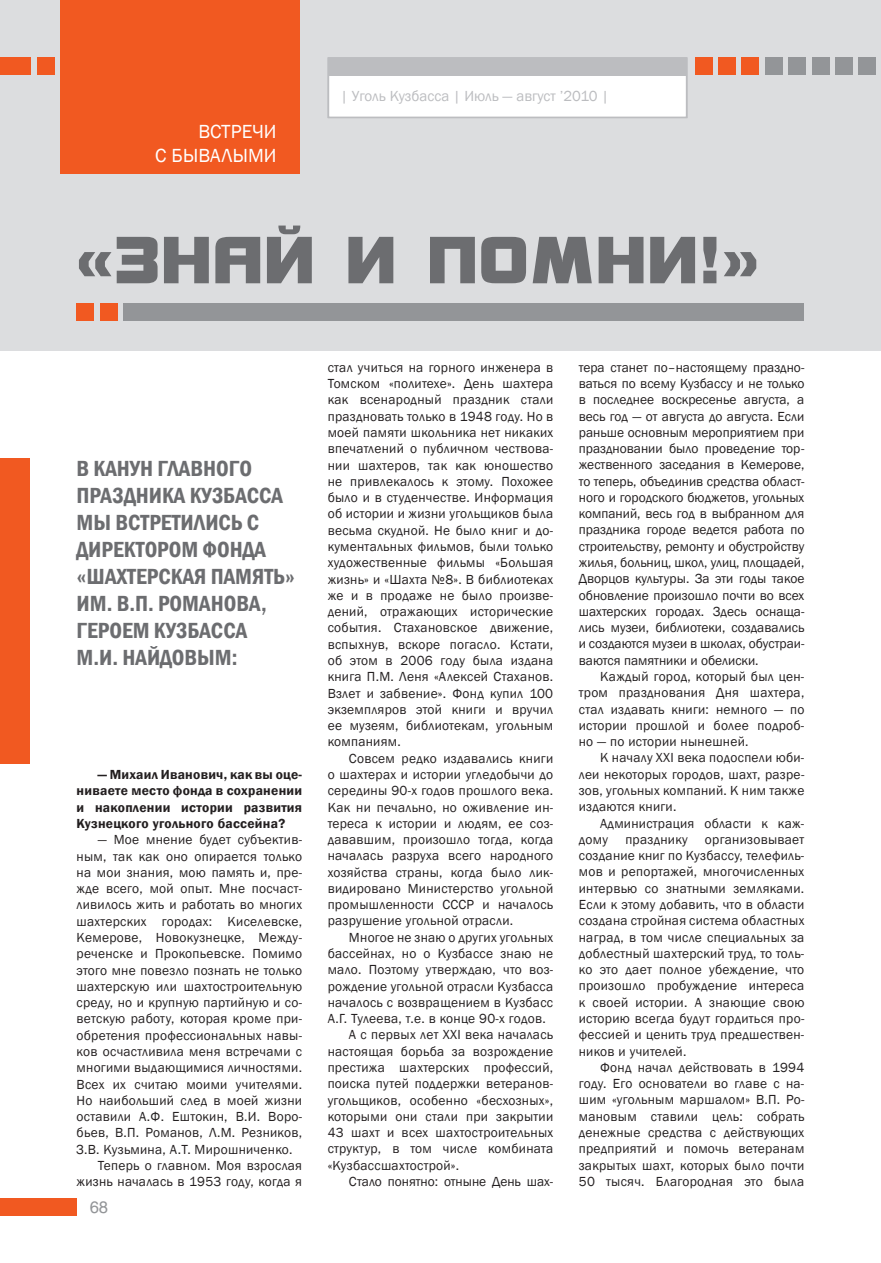
<style>
.page{position:relative;width:881px;height:1263px;background:#fff}
.page>*{position:absolute;margin:0;border:0;box-sizing:border-box;transform-origin:0 0}
.t1{font:600 condensed 22.5px/27px "Franklin Gothic";color:#6c6d70}
.t2{font:19.5px/23.4px "Franklin Gothic";color:#fff;text-align:center}
.t3{font:16.5px "Helios";color:#939598}
.t4{font:15px "Franklin Gothic";color:#bcbdc0}
.t5{font:13.5px/16.4px "Franklin Gothic";letter-spacing:.02em;color:#231f20;text-align:justify}
.t6{font:600 13.5px/16.4px "Franklin Gothic";letter-spacing:.02em;color:#231f20;text-align:justify}
.t7{font:13.5px "Franklin Gothic";color:#231f20}
</style>
<div class="page">
<div style="left:0;top:0;width:880px;height:351px;background:#dcdddf"></div>
<div style="left:0;top:458px;width:30px;height:306px;background:#f15921"></div>
<div style="left:60px;top:1px;width:240px;height:173px;background:#f15921"></div>
<div style="left:327px;top:57px;width:360px;height:61px;background:#fff;border:2px solid #bcbdc0"></div>
<div style="left:858px;top:58px;width:17px;height:17px;background:#939598"></div>
<div style="left:327px;top:59px;width:359px;height:17px;background:#bcbdc0"></div>
<div style="left:0;top:1198px;width:77px;height:17px;background:#f15921"></div>
<div style="left:37px;top:58px;width:17px;height:17px;background:#f15921"></div>
<div style="left:0;top:58px;width:30px;height:17px;background:#f15921"></div>
<div style="left:835px;top:58px;width:17px;height:17px;background:#939598"></div>
<div style="left:811px;top:58px;width:17px;height:17px;background:#939598"></div>
<div style="left:788px;top:58px;width:17px;height:17px;background:#939598"></div>
<div style="left:765px;top:58px;width:17px;height:17px;background:#939598"></div>
<div style="left:741px;top:58px;width:17px;height:17px;background:#f15921"></div>
<div style="left:718px;top:58px;width:17px;height:17px;background:#f15921"></div>
<div style="left:694px;top:58px;width:17px;height:17px;background:#f15921"></div>
<svg style="left:79px;top:226px;width:677px;height:57px"></svg>
<div style="left:123px;top:304px;width:681px;height:17px;background:#939598"></div>
<div style="left:100px;top:304px;width:17px;height:17px;background:#f15921"></div>
<div style="left:77px;top:304px;width:17px;height:17px;background:#f15921"></div>
<h2 class="t2" style="left:155px;top:120px;width:107px">Встречи<br>с бывалыми</h2>
<p class="t4" style="left:340px;top:87px;width:270px">| Уголь Кузбасса | Июль — август ’2010 |</p>
<h1 class="t1" style="left:77px;top:455px;width:220px">В канун главного праздника Кузбасса мы встретились с директором Фонда «Шахтерская Память» им. В.П. Романова,<br>Героем Кузбасса<br>М.И. Найдовым:</h1>
<p class="t6" style="left:77px;top:767px;width:227px;text-indent:21px">— Михаил Иванович, как вы оце&shy;ниваете место фонда в сохранении и накоплении истории развития Кузнецкого угольного бассейна?</p>
<p class="t5" style="left:98px;top:832px;width:206px">— Мое мнение будет субъектив-</p>
<p class="t5" style="left:77px;top:848px;width:227px">ным, так как оно опирается только</p>
<p class="t5" style="left:77px;top:864px;width:227px">на мои знания, мою память и, пре-</p>
<p class="t5" style="left:77px;top:881px;width:227px">жде всего, мой опыт. Мне посчаст-</p>
<p class="t5" style="left:77px;top:897px;width:227px">ливилось жить и работать во многих</p>
<p class="t5" style="left:77px;top:913px;width:227px">шахтерских городах: Киселевске,</p>
<p class="t5" style="left:77px;top:929px;width:227px">Кемерове, Новокузнецке, Между-</p>
<p class="t5" style="left:77px;top:946px;width:227px">реченске и Прокопьевске. Помимо</p>
<p class="t5" style="left:77px;top:962px;width:227px">этого мне повезло познать не только</p>
<p class="t5" style="left:77px;top:978px;width:227px">шахтерскую или шахтостроительную</p>
<p class="t5" style="left:77px;top:995px;width:227px">среду, но и крупную партийную и со-</p>
<p class="t5" style="left:77px;top:1011px;width:227px">ветскую работу, которая кроме при-</p>
<p class="t5" style="left:77px;top:1027px;width:227px">обретения профессиональных навы-</p>
<p class="t5" style="left:77px;top:1043px;width:227px">ков осчастливила меня встречами с</p>
<p class="t5" style="left:77px;top:1060px;width:227px">многими выдающимися личностями.</p>
<p class="t5" style="left:77px;top:1076px;width:227px">Всех их считаю моими учителями.</p>
<p class="t5" style="left:77px;top:1092px;width:227px">Но наибольший след в моей жизни</p>
<p class="t5" style="left:77px;top:1109px;width:227px">оставили А.Ф. Ештокин, В.И. Воро-</p>
<p class="t5" style="left:77px;top:1125px;width:227px">бьев, В.П. Романов, Л.М. Резников,</p>
<p class="t5" style="left:77px;top:1141px;width:217px">З.В. Кузьмина, А.Т. Мирошниченко.</p>
<p class="t5" style="left:98px;top:1157px;width:206px">Теперь о главном. Моя взрослая</p>
<p class="t5" style="left:77px;top:1174px;width:227px">жизнь началась в 1953 году, когда я</p>
<p class="t3" style="left:90px;top:1197px;width:20px">68</p>
<p class="t5" style="left:327px;top:359px;width:227px">стал учиться на горного инженера в Томском «политехе». День шахтера как всенародный праздник стали праздновать только в 1948 году. Но в моей памяти школьника нет никаких впечатлений о публичном чествова&shy;нии шахтеров, так как юношество не привлекалось к этому. Похожее было и в студенчестве. Информация об истории и жизни угольщиков была весьма скудной. Не было книг и до&shy;кументальных фильмов, были только художественные фильмы «Большая жизнь» и «Шахта №8». В библиотеках же и в продаже не было произве&shy;дений, отражающих исторические события. Стахановское движение, вспыхнув, вскоре погасло. Кстати, об этом в 2006 году была издана книга П.М. Леня «Алексей Стаханов.<br>Взлет и забвение». Фонд купил 100 экземпляров этой книги и вручил ее музеям, библиотекам, угольным компаниям.</p>
<p class="t5" style="left:327px;top:750px;width:227px;text-indent:21px">Совсем редко издавались книги о шахтерах и истории угледобычи до середины 90-х годов прошлого века.<br>Как ни печально, но оживление ин&shy;тереса к истории и людям, ее соз&shy;дававшим, произошло тогда, когда началась разруха всего народного хозяйства страны, когда было лик&shy;видировано Министерство угольной промышленности СССР и началось разрушение угольной отрасли.</p>
<p class="t5" style="left:349px;top:929px;width:206px">Многое не знаю о других угольных</p>
<p class="t5" style="left:327px;top:946px;width:227px">бассейнах, но о Кузбассе знаю не</p>
<p class="t5" style="left:327px;top:962px;width:227px">мало. Поэтому утверждаю, что воз-</p>
<p class="t5" style="left:327px;top:978px;width:227px">рождение угольной отрасли Кузбасса</p>
<p class="t5" style="left:327px;top:994px;width:227px">началось с возвращением в Кузбасс</p>
<p class="t5" style="left:327px;top:1011px;width:219px">А.Г. Тулеева, т.е. в конце 90-х годов.</p>
<p class="t5" style="left:349px;top:1027px;width:206px">А с первых лет XXI века началась</p>
<p class="t5" style="left:327px;top:1043px;width:227px">настоящая борьба за возрождение</p>
<p class="t5" style="left:327px;top:1060px;width:227px">престижа шахтерских профессий,</p>
<p class="t5" style="left:327px;top:1076px;width:227px">поиска путей поддержки ветеранов-</p>
<p class="t5" style="left:327px;top:1092px;width:227px">угольщиков, особенно «бесхозных»,</p>
<p class="t5" style="left:327px;top:1108px;width:227px">которыми они стали при закрытии</p>
<p class="t5" style="left:327px;top:1125px;width:227px">43 шахт и всех шахтостроительных</p>
<p class="t5" style="left:327px;top:1141px;width:227px">структур, в том числе комбината</p>
<p class="t5" style="left:327px;top:1157px;width:133px">«Кузбассшахтострой».</p>
<p class="t7" style="left:349px;top:1173px;width:206px">Стало понятно: отныне День шах-</p>
<p class="t5" style="left:578px;top:359px;width:227px">тера станет по–настоящему праздно&shy;ваться по всему Кузбассу и не только в последнее воскресенье августа, а весь год — от августа до августа. Если раньше основным мероприятием при праздновании было проведение тор&shy;жественного заседания в Кемерове, то теперь, объединив средства област&shy;ного и городского бюджетов, угольных компаний, весь год в выбранном для праздника городе ведется работа по строительству, ремонту и обустройству жилья, больниц, школ, улиц, площадей, Дворцов культуры. За эти годы такое обновление произошло почти во всех шахтерских городах. Здесь оснаща&shy;лись музеи, библиотеки, создавались и создаются музеи в школах, обустраи&shy;ваются памятники и обелиски.</p>
<p class="t5" style="left:578px;top:669px;width:227px;text-indent:21px">Каждый город, который был цен&shy;тром празднования Дня шахтера, стал издавать книги: немного — по истории прошлой и более подроб&shy;но — по истории нынешней.</p>
<p class="t5" style="left:578px;top:750px;width:227px;text-indent:21px">К началу XXI века подоспели юби&shy;леи некоторых городов, шахт, разре&shy;зов, угольных компаний. К ним также издаются книги.</p>
<p class="t5" style="left:578px;top:815px;width:227px;text-indent:21px">Администрация области к каж&shy;дому</p>
<p class="t5" style="left:578px;top:831px;width:227px;text-indent:126px">организовывает создание книг по Кузбассу, телефиль&shy;мов и репортажей, многочисленных интервью со знатными земляками.<br>Если к этому добавить, что в области создана стройная система областных наград, в том числе специальных за доблестный шахтерский труд, то толь&shy;ко это дает полное убеждение, что произошло пробуждение интереса к своей истории. А знающие свою историю всегда будут гордиться про&shy;фессией и ценить труд предшествен&shy;ников и учителей.</p>
<p class="t5" style="left:578px;top:1059px;width:227px;text-indent:21px">Фонд начал действовать в 1994 году. Его основатели во главе с на&shy;шим «угольным маршалом» В.П. Ро&shy;мановым ставили цель: собрать денежные средства с действующих предприятий и помочь ветеранам закрытых шахт, которых было почти 50 тысяч. Благородная это была</p>
<p class="t5" style="left:625px;top:831px;width:64px">празднику</p>
</div>
